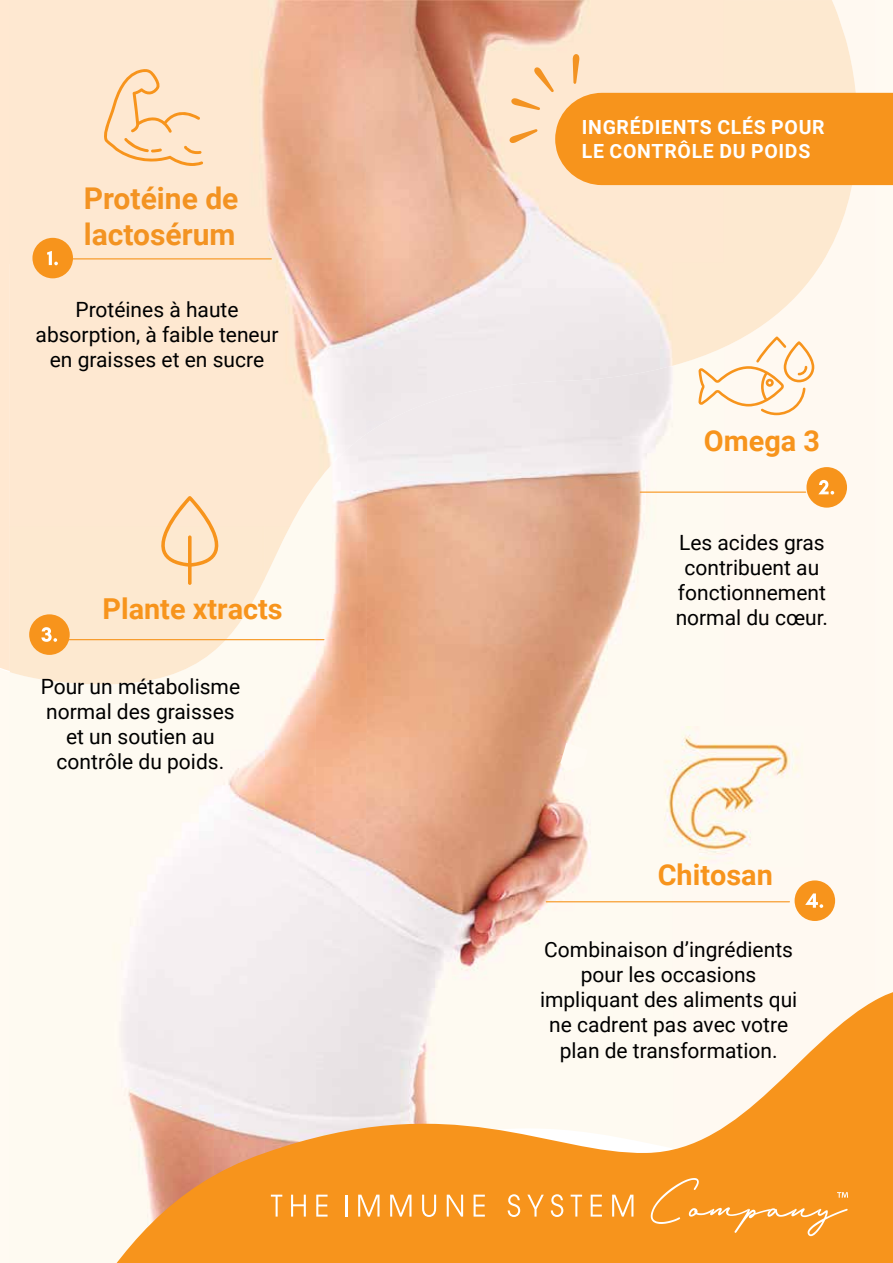
<style>
.page{position:relative;width:893px;height:1263px;background:#fff}
.page>*{position:absolute;margin:0;border:0;box-sizing:border-box;transform-origin:0 0}
.t1{font:700 30px/36px "Roboto";color:#f39322}
.t2{font:700 28.8px "Roboto";color:#f7941c}
.t3{font:21px/25.2px "Roboto";color:#000;text-align:center}
.t4{font:700 19.5px/23.4px "Roboto";letter-spacing:.035em;color:#fff}
</style>
<div class="page">
<div style="left:0;top:0;width:10px;height:671px;background:#ffe8d1"></div>
<div style="left:775px;top:263px;width:51px;height:702px;background:#fff9f1"></div>
<img style="left:622px;top:366px;width:102px;height:371px">
<img style="left:367px;top:421px;width:255px;height:316px">
<img style="left:316px;top:527px;width:51px;height:438px">
<img style="left:265px;top:527px;width:51px;height:438px">
<img style="left:214px;top:684px;width:51px;height:281px">
<img style="left:366px;top:737px;width:306px;height:228px">
<img style="left:10px;top:0;width:858px;height:263px">
<img style="left:10px;top:263px;width:357px;height:264px">
<img style="left:366px;top:263px;width:307px;height:158px">
<img style="left:672px;top:263px;width:150px;height:103px">
<img style="left:366px;top:421px;width:22px;height:13px">
<img style="left:10px;top:526px;width:255px;height:158px">
<img style="left:264px;top:526px;width:26px;height:54px">
<svg style="left:698px;top:336px;width:116px;height:79px"></svg>
<div style="left:795px;top:880px;width:40px;height:41px;background:#f7941c;border-radius:50%"></div>
<div style="left:806px;top:467px;width:41px;height:41px;background:#f7941c;border-radius:50%"></div>
<div style="left:32px;top:238px;width:41px;height:40px;background:#f7941c;border-radius:50%"></div>
<div style="left:29px;top:614px;width:41px;height:41px;background:#f7941c;border-radius:50%"></div>
<svg style="left:41px;top:627px;width:16px;height:15px"></svg>
<hr style="left:546px;top:901px;width:243px;height:1px;background:#f7941c">
<hr style="left:38px;top:258px;width:233px;height:1px;background:#f7941c">
<hr style="left:640px;top:492px;width:166px;height:1px;background:#f7941c">
<hr style="left:59px;top:639px;width:265px;height:1px;background:#f7941c">
<img style="left:648px;top:727px;width:155px;height:139px">
<svg style="left:805px;top:893px;width:18px;height:15px"></svg>
<svg style="left:104px;top:69px;width:99px;height:97px;background:#fdddba"></svg>
<svg style="left:155px;top:496px;width:70px;height:71px;background:#fcddb8"></svg>
<svg style="left:188px;top:535px;width:4px;height:50px"></svg>
<svg style="left:818px;top:480px;width:16px;height:15px"></svg>
<svg style="left:47px;top:251px;width:11px;height:14px"></svg>
<svg style="left:0;top:965px;width:893px;height:298px"></svg>
<svg style="left:271px;top:1195px;width:11px;height:21px"></svg>
<svg style="left:291px;top:1195px;width:15px;height:21px"></svg>
<svg style="left:316px;top:1195px;width:12px;height:21px"></svg>
<hr style="left:345px;top:1194px;width:3px;height:22px;background:#fff">
<svg style="left:358px;top:1195px;width:21px;height:21px"></svg>
<svg style="left:390px;top:1195px;width:21px;height:21px"></svg>
<svg style="left:422px;top:1195px;width:14px;height:22px"></svg>
<svg style="left:447px;top:1195px;width:16px;height:21px"></svg>
<svg style="left:474px;top:1195px;width:11px;height:21px"></svg>
<svg style="left:508px;top:1194px;width:12px;height:23px"></svg>
<svg style="left:527px;top:1195px;width:17px;height:21px"></svg>
<svg style="left:551px;top:1194px;width:12px;height:23px"></svg>
<svg style="left:571px;top:1195px;width:11px;height:21px"></svg>
<svg style="left:591px;top:1195px;width:11px;height:21px"></svg>
<svg style="left:612px;top:1195px;width:21px;height:21px"></svg>
<svg style="left:651px;top:1178px;width:197px;height:58px;background:#f79b2c"></svg>
<svg style="left:509px;top:54px;width:384px;height:131px;background:#f9b665"></svg>
<svg style="left:560px;top:743px;width:28px;height:28px"></svg>
<h1 class="t1" style="left:84px;top:179px;width:156px">Protéine de lactosérum</h1>
<p class="t3" style="left:36px;top:296px;width:244px">Protéines à haute absorption, à faible teneur en graisses et en sucre</p>
<h2 class="t2" style="left:102px;top:589px;width:182px">Plante xtracts</h2>
<p class="t3" style="left:41px;top:673px;width:201px">Pour un métabolisme normal des graisses et un soutien au contrôle du poids.</p>
<p class="t4" style="left:582px;top:115px;width:244px">INGRÉDIENTS CLÉS POUR<br>LE CONTRÔLE DU POIDS</p>
<h2 class="t2" style="left:704px;top:420px;width:118px">Omega 3</h2>
<p class="t3" style="left:676px;top:529px;width:154px">Les acides gras contribuent au fonctionnement normal du cœur.</p>
<h2 class="t2" style="left:658px;top:854px;width:117px">Chitosan</h2>
<p class="t3" style="left:540px;top:936px;width:259px">Combinaison d’ingrédients pour les occasions impliquant des aliments qui ne cadrent pas avec votre plan de transformation.</p>
</div>
